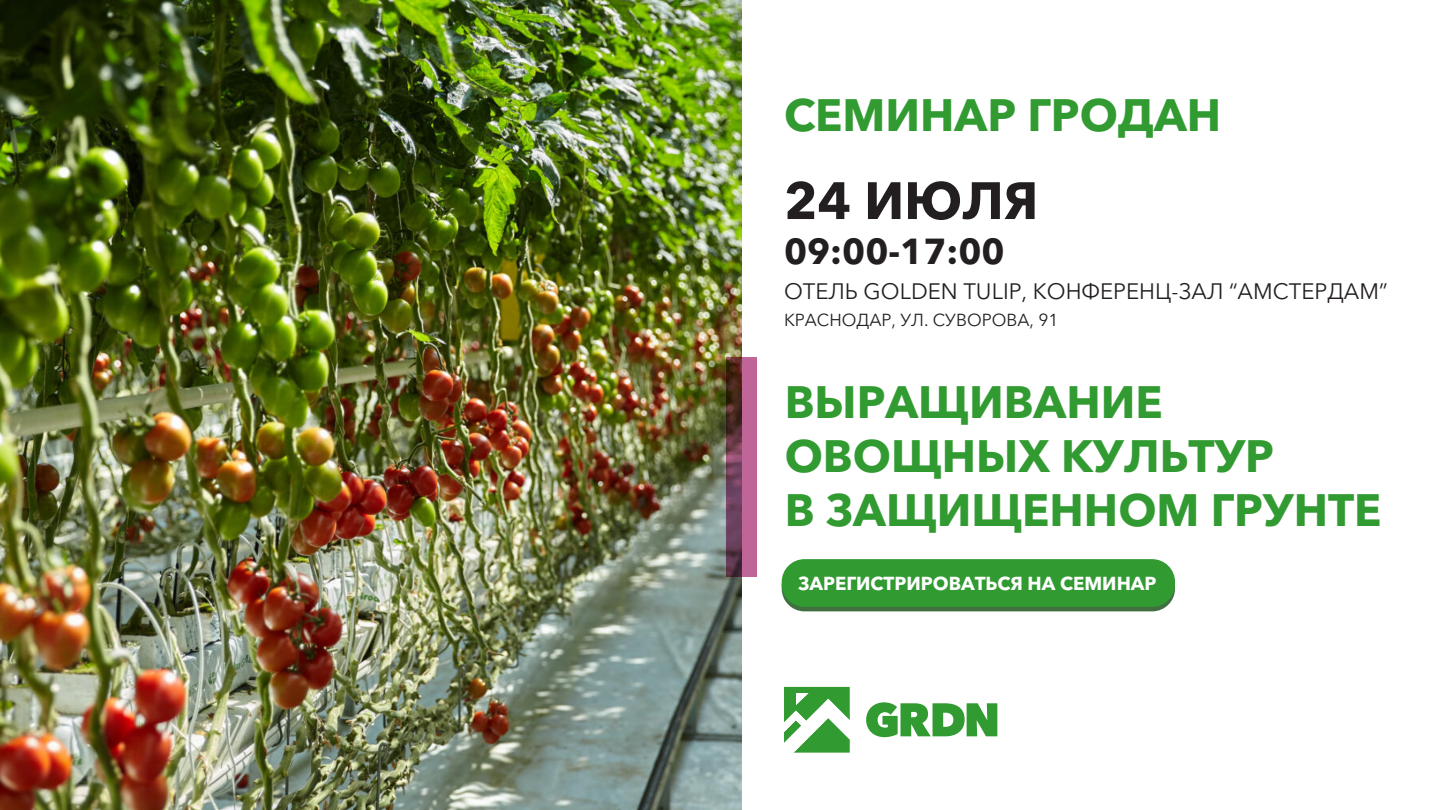
<style>
.page{position:relative;width:1440px;height:810px;background:#fff}
.page>*{position:absolute;margin:0;border:0;box-sizing:border-box;transform-origin:0 0}
.t1{font:700 51.97px "Avenir Next Cyr";color:#231f20}
.t2{font:700 45px/54px "Avenir Next Cyr";color:#319b32}
.t3{font:700 35.85px "Avenir Next Cyr";color:#231f20}
.t4{font:22.12px "Avenir Next Cyr";color:#231f20}
.t5{font:700 18.67px "Avenir Next Cyr";color:#fff}
.t6{font:17.25px "Avenir Next Cyr";color:#231f20}
</style>
<div class="page">
<svg style="left:784px;top:687px;width:66px;height:66px"></svg>
<svg style="left:866px;top:702px;width:131px;height:35px"></svg>
<div style="left:782px;top:564px;width:393px;height:47px;background:#426f42;border-radius:23px"></div>
<div style="left:782px;top:559px;width:393px;height:48px;background:#319b32;border-radius:23px"></div>
<img style="left:0;top:0;width:741px;height:810px">
<svg style="left:726px;top:357px;width:31px;height:220px"></svg>
<p class="t2" style="left:784px;top:88px;width:439px">СЕМИНАР ГРОДАН</p>
<p class="t1" style="left:784px;top:169px;width:256px">24 ИЮЛЯ</p>
<p class="t3" style="left:784px;top:229px;width:222px">09:00-17:00</p>
<p class="t4" style="left:784px;top:278px;width:605px">ОТЕЛЬ GOLDEN TULIP, КОНФЕРЕНЦ-ЗАЛ “АМСТЕРДАМ”</p>
<p class="t6" style="left:784px;top:309px;width:276px">КРАСНОДАР, УЛ. СУВОРОВА, 91</p>
<p class="t2" style="left:785px;top:375px;width:598px">ВЫРАЩИВАНИЕ<br>ОВОЩНЫХ КУЛЬТУР<br>В ЗАЩИЩЕННОМ ГРУНТЕ</p>
<p class="t5" style="left:798px;top:572px;width:360px">ЗАРЕГИСТРИРОВАТЬСЯ НА СЕМИНАР</p>
</div>
